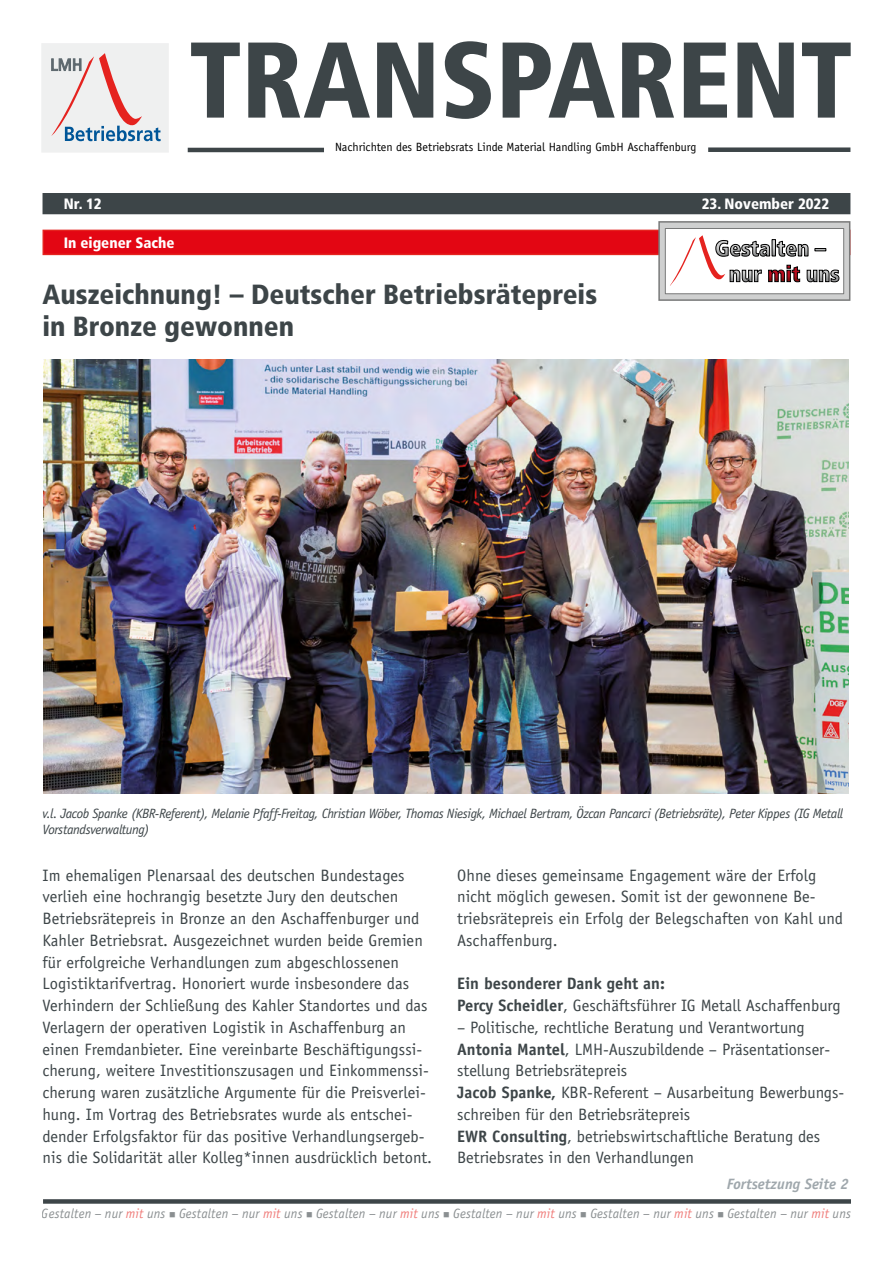
<style>
.page{position:relative;width:893px;height:1263px;background:#fff}
.page>*{position:absolute;margin:0;border:0;box-sizing:border-box;transform-origin:0 0}
.t1{font:900 condensed 107.55px "Frutiger LT Std";color:#3d4548}
.t2{font:900 condensed 27.75px/31.2px "Frutiger LT Std";color:#3d4548}
.t3{font:16.5px/21.8px "Officina Sans Std";letter-spacing:.005em;color:#3d4548}
.t4{font:700 16.5px/21.8px "Officina Sans Std";color:#3d4548}
.t5{font:900 condensed 15px "Frutiger LT Std";color:#fff}
.t6{font:italic 700 15px "Officina Sans Std";color:#9fa7ac}
.t7{font:italic 13.5px/16.5px "Officina Sans Std";letter-spacing:-.025em;color:#3d4548}
.t8{font:italic 13.5px "Officina Sans Std";letter-spacing:.01em;color:#3d4548}
.t9{font:12px "Officina Sans Std";color:#000}
.s1{font-weight:400}
.s2{font-weight:700}
.s3{color:#e5231f}
</style>
<div class="page">
<div style="left:43px;top:194px;width:807px;height:19px;background:#3d4548"></div>
<div style="left:43px;top:193px;width:807px;height:21px;border:2px solid #3d4548"></div>
<div style="left:708px;top:147px;width:142px;height:5px;background:#3d4548"></div>
<hr style="left:188px;top:148px;width:136px;height:4px;background:#3d4548">
<div style="left:41px;top:43px;width:128px;height:110px;background:#eff0f0"></div>
<div style="left:43px;top:1199px;width:808px;height:5px;background:#3d4548"></div>
<div style="left:43px;top:230px;width:807px;height:24px;background:#e30613"></div>
<div style="left:43px;top:230px;width:807px;height:25px;border:2px solid #e5231f"></div>
<div style="left:658px;top:221px;width:192px;height:80px;background:linear-gradient(to bottom,#c7c8c8,#c8c9c9);border:2px solid #797a7a"></div>
<div style="left:665px;top:228px;width:179px;height:66px;background:#fff"></div>
<div style="left:665px;top:228px;width:179px;height:66px;border:1px solid #797a7a"></div>
<svg style="left:670px;top:235px;width:169px;height:51px"></svg>
<svg style="left:51px;top:53px;width:110px;height:88px"></svg>
<img style="left:43px;top:360px;width:806px;height:434px">
<h1 class="t1" style="left:189px;top:16px;width:664px">TRANSPARENT</h1>
<p class="t5" style="left:64px;top:194px;width:39px">Nr. 12</p>
<p class="t9" style="left:335px;top:140px;width:363px">Nachrichten des Betriebsrats Linde Material Handling GmbH Aschaffenburg</p>
<p class="t5" style="left:702px;top:194px;width:129px">23. November 2022</p>
<p class="t5" style="left:64px;top:234px;width:112px">In eigener Sache</p>
<h2 class="t2" style="left:43px;top:279px;width:556px">Auszeichnung! – Deutscher Betriebsrätepreis in Bronze gewonnen</h2>
<p class="t7" style="left:43px;top:805px;width:802px">v.l. Jacob Spanke (KBR-Referent), Melanie Pfaff-Freitag, Christian Wöber, Thomas Niesigk, Michael Bertram, Özcan Pancarci (Betriebsräte), Peter Kippes (IG Metall<br>Vorstandsverwaltung)</p>
<p class="t3" style="left:43px;top:864px;width:391px">Im ehemaligen Plenarsaal des deutschen Bundestages verlieh eine hochrangig besetzte Jury den deutschen Betriebsrätepreis in Bronze an den Aschaffenburger und Kahler Betriebsrat. Ausgezeichnet wurden beide Gremien für erfolgreiche Verhandlungen zum abgeschlossenen Logistiktarifvertrag. Honoriert wurde insbesondere das Verhindern der Schließung des Kahler Standortes und das Verlagern der operativen Logistik in Aschaffenburg an einen Fremdanbieter. Eine vereinbarte Beschäftigungssi&shy;cherung, weitere Investitionszusagen und Einkommenssi&shy;cherung waren zusätzliche Argumente für die Preisverlei&shy;hung. Im Vortrag des Betriebsrates wurde als entschei&shy;dender Erfolgsfaktor für das positive Verhandlungsergeb&shy;nis die Solidarität aller Kolleg*innen ausdrücklich betont.</p>
<p class="t3" style="left:457px;top:864px;width:387px">Ohne dieses gemeinsame Engagement wäre der Erfolg nicht möglich gewesen. Somit ist der gewonnene Be&shy;triebsrätepreis ein Erfolg der Belegschaften von Kahl und Aschaffenburg.</p>
<p class="t4" style="left:457px;top:973px;width:385px">Ein besonderer Dank geht an:<br>Percy Scheidler<span class="s1">, Geschäftsführer IG Metall Aschaffenburg</span></p>
<p class="t3" style="left:457px;top:1016px;width:389px">– Politische, rechtliche Beratung und Verantwortung <span class="s2">Antonia Mantel</span>, LMH-Auszubildende – Präsentationser&shy;stellung Betriebsrätepreis<br><span class="s2">Jacob Spanke,</span> KBR-Referent – Ausarbeitung Bewerbungs&shy;schreiben für den Betriebsrätepreis<br><span class="s2">EWR Consulting</span>, betriebswirtschaftliche Beratung des Betriebsrates in den Verhandlungen</p>
<p class="t6" style="left:727px;top:1174px;width:124px">Fortsetzung Seite 2</p>
<p class="t8" style="left:42px;top:1206px;width:810px">Gestalten – nur <span class="s3">mit</span> uns ■ Gestalten – nur <span class="s3">mit</span> uns ■ Gestalten – nur <span class="s3">mit</span> uns ■ Gestalten – nur <span class="s3">mit</span> uns ■ Gestalten – nur <span class="s3">mit</span> uns ■ Gestalten – nur <span class="s3">mit</span> uns</p>
</div>
